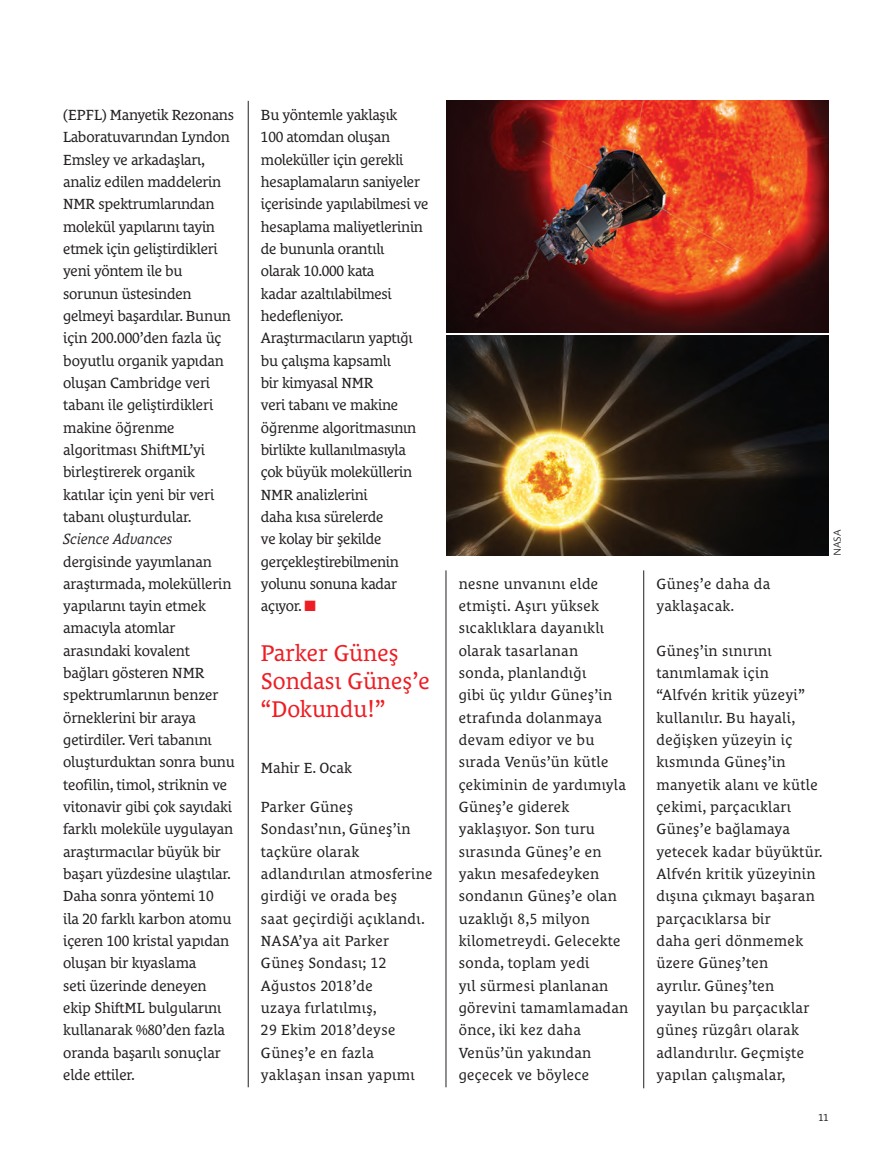
<style>
.page{position:relative;width:892px;height:1166px;background:#fff}
.page>*{position:absolute;margin:0;border:0;box-sizing:border-box;transform-origin:0 0}
.t1{font:23.25px/27.9px "Le Monde Courrier Pro";color:#ee1d23}
.t2{font:15px/22.4px "Le Monde Courrier Pro";letter-spacing:-.01em;color:#231f20}
.t3{font:15px/22.4px "Le Monde Courrier Pro";letter-spacing:.02em;color:#231f20}
.t4{font:italic 15px "Le Monde Courrier Pro";letter-spacing:-.01em;color:#231f20}
.t5{font:300 10.35px "Le Monde Sans Pro";color:#231f20}
.t6{font:10.35px "Le Monde Courrier Pro";color:#231f20}
</style>
<div class="page">
<hr style="left:643px;top:570px;width:1px;height:518px;background:#231f20">
<hr style="left:248px;top:101px;width:1px;height:986px;background:#231f20">
<hr style="left:446px;top:570px;width:1px;height:517px;background:#231f20">
<img style="left:446px;top:101px;width:383px;height:231px">
<img style="left:446px;top:336px;width:383px;height:220px">
<p class="t2" style="left:63px;top:105px;width:172px">(EPFL) Manyetik Rezonans<br>Laboratuvarından Lyndon<br>Emsley ve arkadaşları, analiz edilen maddelerin<br>NMR spektrumlarından molekül yapılarını tayin etmek için geliştirdikleri yeni yöntem ile bu sorunun üstesinden gelmeyi başardılar. Bunun için 200.000’den fazla üç boyutlu organik yapıdan oluşan Cambridge veri tabanı ile geliştirdikleri makine öğrenme algoritması ShiftML’yi birleştirerek organik katılar için yeni bir veri tabanı oluşturdular.</p>
<p class="t4" style="left:63px;top:533px;width:111px">Science Advances</p>
<p class="t2" style="left:63px;top:551px;width:173px">dergisinde yayımlanan araştırmada, moleküllerin yapılarını tayin etmek amacıyla atomlar arasındaki kovalent bağları gösteren NMR spektrumlarının benzer örneklerini bir araya getirdiler. Veri tabanını oluşturduktan sonra bunu teofilin, timol, striknin ve vitonavir gibi çok sayıdaki farklı moleküle uygulayan araştırmacılar büyük bir başarı yüzdesine ulaştılar.<br>Daha sonra yöntemi 10<br>ila 20 farklı karbon atomu içeren 100 kristal yapıdan oluşan bir kıyaslama<br>seti üzerinde deneyen ekip ShiftML bulgularını kullanarak %80’den fazla oranda başarılı sonuçlar elde ettiler.</p>
<p class="t2" style="left:261px;top:105px;width:169px">Bu yöntemle yaklaşık<br>100 atomdan oluşan moleküller için gerekli hesaplamaların saniyeler içerisinde yapılabilmesi ve hesaplama maliyetlerinin de bununla orantılı<br>olarak 10.000 kata<br>kadar azaltılabilmesi hedefleniyor.<br>Araştırmacıların yaptığı bu çalışma kapsamlı<br>bir kimyasal NMR<br>veri tabanı ve makine öğrenme algoritmasının birlikte kullanılmasıyla çok büyük moleküllerin<br>NMR analizlerini<br>daha kısa sürelerde<br>ve kolay bir şekilde gerçekleştirebilmenin yolunu sonuna kadar açıyor.</p>
<h1 class="t1" style="left:261px;top:641px;width:170px">Parker Güneş<br>Sondası Güneş’e “Dokundu!”</h1>
<p class="t2" style="left:261px;top:757px;width:92px">Mahir E. Ocak</p>
<p class="t3" style="left:261px;top:796px;width:173px">Parker Güneş<br>Sondası’nın, Güneş’in taçküre olarak adlandırılan atmosferine girdiği ve orada beş<br>saat geçirdiği açıklandı.<br>NASA’ya ait Parker<br>Güneş Sondası; 12<br>Ağustos 2018’de<br>uzaya fırlatılmış,<br>29 Ekim 2018’deyse<br>Güneş’e en fazla yaklaşan insan yapımı</p>
<p class="t5" style="left:833px;top:556px;width:28px;rotate:-90deg">NASA</p>
<p class="t3" style="left:459px;top:573px;width:171px">nesne unvanını elde etmişti. Aşırı yüksek sıcaklıklara dayanıklı olarak tasarlanan<br>sonda, planlandığı<br>gibi üç yıldır Güneş’in etrafında dolanmaya devam ediyor ve bu sırada Venüs’ün kütle çekiminin de yardımıyla<br>Güneş’e giderek yaklaşıyor. Son turu sırasında Güneş’e en yakın mesafedeyken sondanın Güneş’e olan uzaklığı 8,5 milyon kilometreydi. Gelecekte sonda, toplam yedi<br>yıl sürmesi planlanan görevini tamamlamadan önce, iki kez daha<br>Venüs’ün yakından geçecek ve böylece</p>
<p class="t3" style="left:656px;top:573px;width:115px">Güneş’e daha da yaklaşacak.</p>
<p class="t3" style="left:656px;top:640px;width:168px">Güneş’in sınırını tanımlamak için “Alfvén kritik yüzeyi” kullanılır. Bu hayali, değişken yüzeyin iç kısmında Güneş’in manyetik alanı ve kütle çekimi, parçacıkları<br>Güneş’e bağlamaya yetecek kadar büyüktür.<br>Alfvén kritik yüzeyinin dışına çıkmayı başaran parçacıklarsa bir<br>daha geri dönmemek üzere Güneş’ten<br>ayrılır. Güneş’ten yayılan bu parçacıklar güneş rüzgârı olarak adlandırılır. Geçmişte yapılan çalışmalar,</p>
<p class="t6" style="left:818px;top:1113px;width:12px">11</p>
</div>
